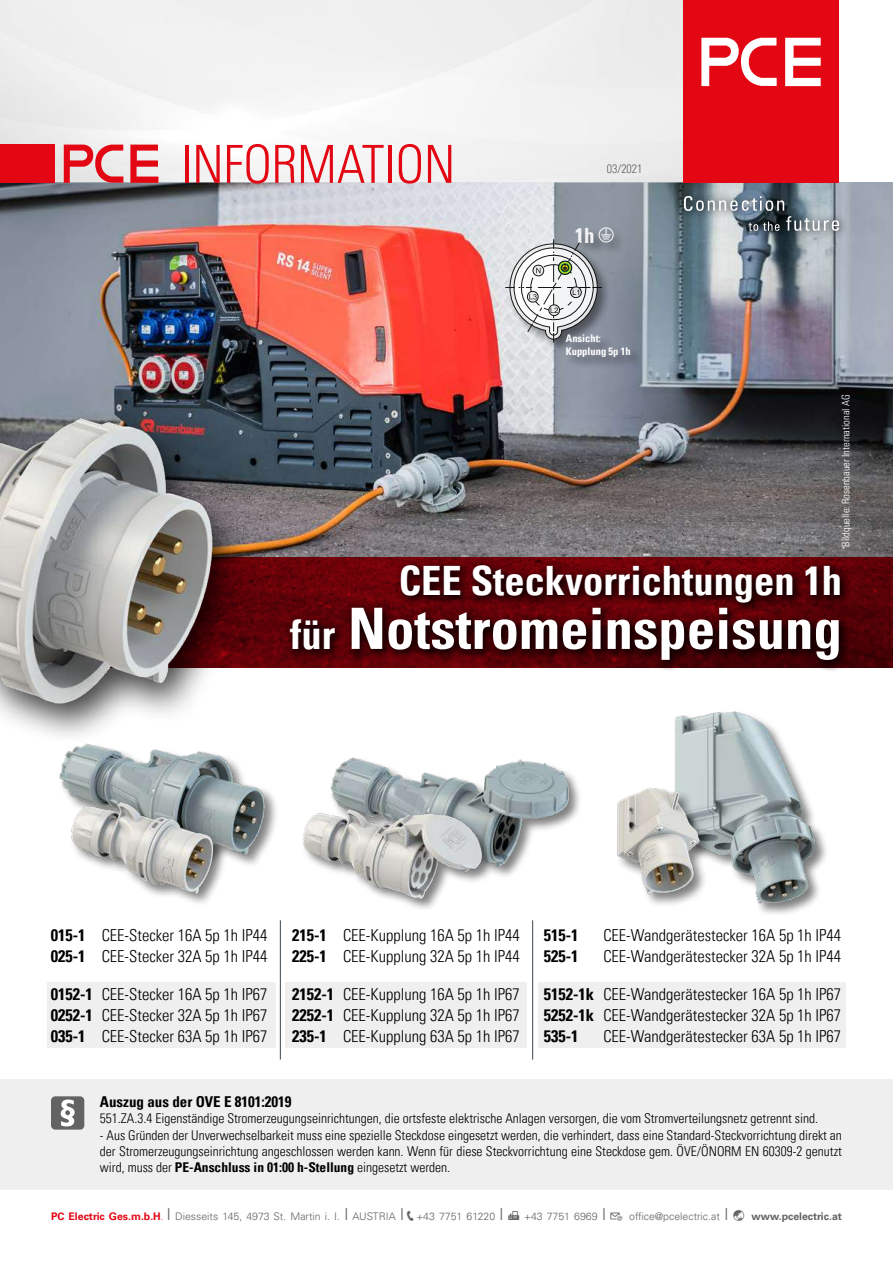
<style>
.page{position:relative;width:893px;height:1263px;background:#fff}
.page>*{position:absolute;margin:0;border:0;box-sizing:border-box;transform-origin:0 0}
.t1{font:700 condensed 57px "Univers LT Pro";color:#fff}
.t2{font:300 condensed 52.5px "Univers LT Pro";color:#e30613}
.t3{font:700 condensed 40.5px "Univers LT Pro";color:#fff}
.t4{font:700 condensed 21px "Univers LT Pro";color:#fff}
.t5{font:300 condensed 16.5px/21px "Univers LT Pro";color:#000;text-align:justify}
.t6{font:700 condensed 16.5px "Univers LT Pro";color:#000}
.t7{font:700 condensed 15px "Univers LT Pro";color:#000}
.t8{font:300 condensed 13.5px/16.2px "Univers LT Pro";color:#000;text-align:justify}
.t9{font:300 condensed 12px "Univers LT Pro";color:#646363}
.t10{font:300 10.5px "Univers LT Pro 45";color:#646363}
.t11{font:300 condensed 10.5px "Univers LT Pro";color:#fff}
.t12{font:700 condensed 10.5px/12.6px "Univers LT Pro";color:#fff}
.t13{font:700 10.5px "Univers LT Pro 65";color:#646363}
.s1{font-size:40.5px}
.s2{font-weight:700}
.s3{font-family:"Univers LT Pro 65";font-weight:700;color:#e30613}
.s4{font-family:"Univers LT Pro";font-stretch:condensed;color:#e30613}
.s5{font-size:16.5px}
</style>
<div class="page">
<div style="left:673px;top:710px;width:156px;height:207px;background:#000;opacity:.5"></div>
<img style="left:673px;top:710px;width:156px;height:196px">
<img style="left:0;top:183px;width:893px;height:485px">
<div style="left:0;top:1079px;width:893px;height:110px;background:#ededed"></div>
<svg style="left:250px;top:557px;width:643px;height:110px"></svg>
<div style="left:284px;top:559px;width:568px;height:114px;background:#000;opacity:.75"></div>
<div style="left:51px;top:1096px;width:33px;height:33px;background:#646363;border-radius:4px"></div>
<svg style="left:61px;top:1099px;width:14px;height:27px"></svg>
<div style="left:0;top:388px;width:250px;height:358px;background:#000;opacity:.75"></div>
<img style="left:0;top:333px;width:216px;height:413px">
<div style="left:329px;top:756px;width:254px;height:124px;background:#000;opacity:.5"></div>
<img style="left:329px;top:756px;width:242px;height:181px">
<div style="left:57px;top:742px;width:222px;height:130px;background:#000;opacity:.5"></div>
<img style="left:58px;top:700px;width:209px;height:172px">
<div style="left:70px;top:801px;width:158px;height:106px;background:#000;opacity:.5"></div>
<img style="left:71px;top:777px;width:143px;height:130px">
<div style="left:301px;top:807px;width:195px;height:105px;background:#000;opacity:.5"></div>
<img style="left:301px;top:774px;width:183px;height:163px">
<div style="left:616px;top:786px;width:98px;height:122px;background:#000;opacity:.5"></div>
<img style="left:616px;top:786px;width:97px;height:110px">
<div style="left:574px;top:226px;width:34px;height:31px;background:#9098a3"></div>
<div style="left:507px;top:241px;width:105px;height:113px;background:#000;opacity:.5"></div>
<div style="left:597px;top:226px;width:31px;height:30px;background:#000;opacity:.5"></div>
<svg style="left:505px;top:227px;width:109px;height:116px"></svg>
<div style="left:564px;top:333px;width:80px;height:37px;background:#000;opacity:.5"></div>
<img style="left:0;top:0;width:684px;height:183px">
<div style="left:684px;top:0;width:155px;height:183px;background:#e30613"></div>
<svg style="left:701px;top:38px;width:120px;height:48px"></svg>
<svg style="left:675px;top:187px;width:173px;height:52px"></svg>
<svg style="left:684px;top:196px;width:155px;height:35px"></svg>
<div style="left:0;top:145px;width:54px;height:38px;background:#e30613"></div>
<svg style="left:130px;top:145px;width:28px;height:38px"></svg>
<svg style="left:64px;top:145px;width:59px;height:38px"></svg>
<div style="left:539px;top:982px;width:307px;height:66px;background:#ededed"></div>
<div style="left:285px;top:982px;width:241px;height:66px;background:#ededed"></div>
<div style="left:47px;top:982px;width:228px;height:66px;background:#ededed"></div>
<hr style="left:280px;top:920px;width:1px;height:139px;background:#3b454d">
<hr style="left:532px;top:920px;width:1px;height:139px;background:#3b454d">
<h2 class="t2" style="left:181px;top:129px;width:276px">INFORMATION</h2>
<p class="t9" style="left:607px;top:161px;width:37px">03/2021</p>
<p class="t4" style="left:575px;top:222px;width:21px">1h</p>
<p class="t12" style="left:566px;top:332px;width:66px">Ansicht:<br>Kupplung 5p 1h</p>
<p class="t11" style="left:839px;top:547px;width:154px;rotate:-90deg">Bildquelle: Rosenbauer International AG</p>
<h3 class="t3" style="left:399px;top:556px;width:445px">CEE Steckvorrichtungen 1h</h3>
<h1 class="t1" style="left:290px;top:594px;width:553px"><span class="s1">für</span> Notstromeinspeisung</h1>
<p class="t5" style="left:51px;top:924px;width:218px"><span class="s2">015-1</span> CEE-Stecker 16A 5p 1h IP44<br><span class="s2">025-1</span> CEE-Stecker 32A 5p 1h IP44</p>
<p class="t5" style="left:292px;top:924px;width:229px"><span class="s2">215-1</span> CEE-Kupplung 16A 5p 1h IP44<br><span class="s2">225-1</span> CEE-Kupplung 32A 5p 1h IP44</p>
<p class="t6" style="left:544px;top:925px;width:36px">515-1</p>
<p class="t5" style="left:603px;top:924px;width:239px">CEE-Wandgerätestecker 16A 5p 1h IP44</p>
<p class="t6" style="left:544px;top:946px;width:36px">525-1</p>
<p class="t5" style="left:603px;top:945px;width:239px">CEE-Wandgerätestecker 32A 5p 1h IP44</p>
<p class="t5" style="left:51px;top:983px;width:218px"><span class="s2">0152-1</span> CEE-Stecker 16A 5p 1h IP67<br><span class="s2">0252-1</span> CEE-Stecker 32A 5p 1h IP67<br><span class="s2">035-1</span> CEE-Stecker 63A 5p 1h IP67</p>
<p class="t5" style="left:292px;top:983px;width:229px"><span class="s2">2152-1</span> CEE-Kupplung 16A 5p 1h IP67<br><span class="s2">2252-1</span> CEE-Kupplung 32A 5p 1h IP67<br><span class="s2">235-1</span> CEE-Kupplung 63A 5p 1h IP67</p>
<p class="t5" style="left:544px;top:983px;width:299px"><span class="s2">5152-1k</span> CEE-Wandgerätestecker 16A 5p 1h IP67<br><span class="s2">5252-1k</span> CEE-Wandgerätestecker 32A 5p 1h IP67<br><span class="s2">535-1</span></p>
<p class="t5" style="left:603px;top:1025px;width:239px">CEE-Wandgerätestecker 63A 5p 1h IP67</p>
<p class="t7" style="left:100px;top:1093px;width:193px">Auszug aus der OVE E 8101:2019</p>
<p class="t8" style="left:100px;top:1110px;width:720px">551.ZA.3.4 Eigenständige Stromerzeugungseinrichtungen, die ortsfeste elektrische Anlagen versorgen, die vom Stromverteilungsnetz getrennt sind.</p>
<p class="t8" style="left:100px;top:1126px;width:743px">- Aus Gründen der Unverwechselbarkeit muss eine spezielle Steckdose eingesetzt werden, die verhindert, dass eine Standard-Steckvorrichtung direkt an der Stromerzeugungseinrichtung angeschlossen werden kann. Wenn für diese Steckvorrichtung eine Steckdose gem. ÖVE/ÖNORM EN 60309-2 genutzt wird, muss der <span class="s2">PE-Anschluss in 01:00 h-Stellung</span> eingesetzt werden.</p>
<p class="t10" style="left:51px;top:1210px;width:454px"><span class="s3">PC Electric Ges.m.b.H</span><span class="s4">.</span> <span class="s5">I</span> Diesseits 145, 4973 St. Martin i. I. <span class="s5">I</span> AUSTRIA <span class="s5">I</span> +43 7751 61220 <span class="s5">I</span></p>
<p class="t10" style="left:524px;top:1210px;width:84px">+43 7751 6969 <span class="s5">I</span></p>
<p class="t10" style="left:629px;top:1210px;width:101px">office@pcelectric.at <span class="s5">I</span></p>
<p class="t13" style="left:752px;top:1209px;width:92px">www.pcelectric.at</p>
</div>
